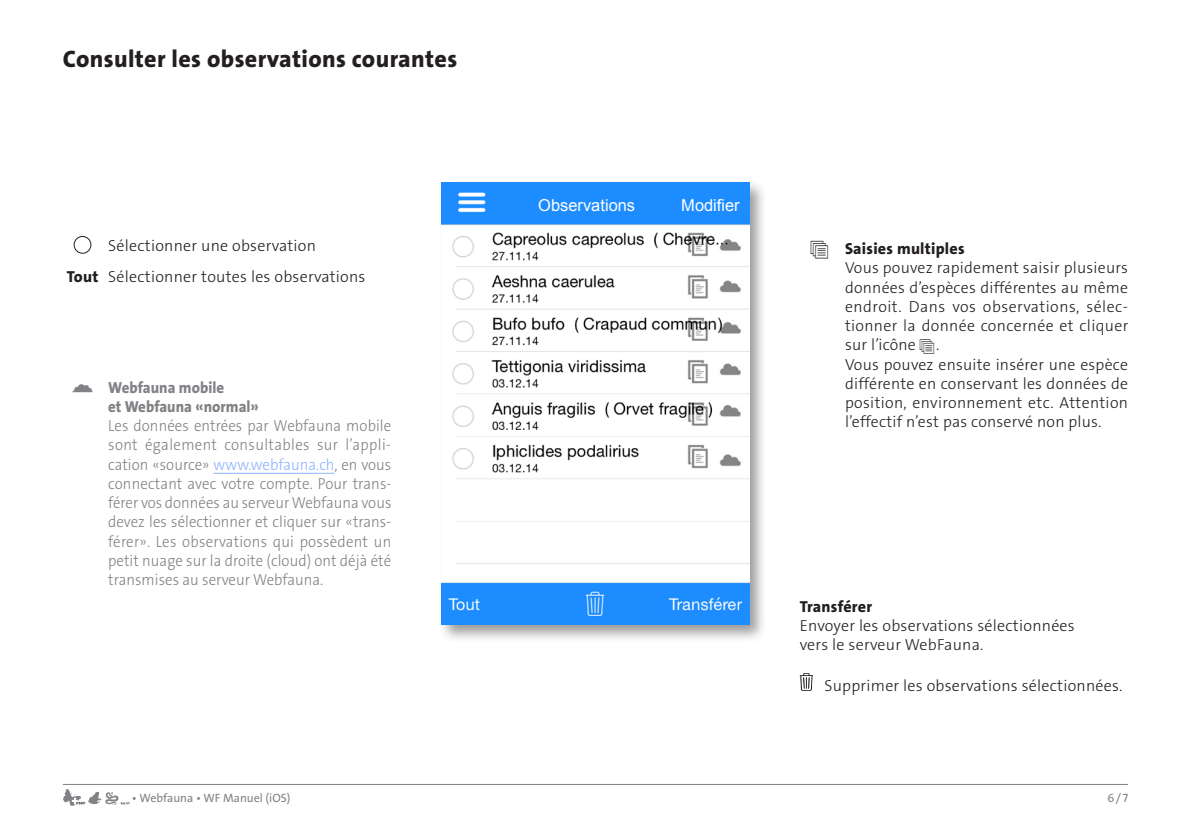
<style>
.page{position:relative;width:1191px;height:840px;background:#fff}
.page>*{position:absolute;margin:0;border:0;box-sizing:border-box;transform-origin:0 0}
.t1{font:800 24px "The Sans Os F";letter-spacing:.015em;color:#231f20}
.t2{font:16.4px "Arial";color:#fff}
.t3{font:300 16px/19.2px "The Sans Os F";letter-spacing:.015em;color:#231f20}
.t4{font:300 16px/19.2px "The Sans Os F";letter-spacing:.005em;color:#808285;text-align:justify;scale:.93 1}
.t5{font:800 16px/19.2px "The Sans Os F";letter-spacing:.005em;color:#808285;scale:.93 1}
.t6{font:800 16px "The Sans Os F";letter-spacing:.015em;color:#231f20}
.t7{font:12px "The Sans Os F";color:#808285}
.s1{font-weight:800}
.s2{color:#8db3ff}
</style>
<div class="page">
<svg style="left:63px;top:789px;width:66px;height:16px"></svg>
<hr style="left:63px;top:783px;width:1065px;height:1px;background:#808285">
<div style="left:438px;top:179px;width:329px;height:463px;background:#231f20;opacity:.45"></div>
<img style="left:442px;top:183px;width:307px;height:441px">
<hr style="left:213px;top:472px;width:121px;height:1px;background:#8db3ff">
<svg style="left:799px;top:673px;width:14px;height:17px"></svg>
<div style="left:74px;top:236px;width:17px;height:17px;border:1px solid #231f20;border-radius:50%"></div>
<h1 class="t1" style="left:63px;top:44px;width:396px">Consulter les observations courantes</h1>
<p class="t3" style="left:67px;top:230px;width:300px;line-height:31.2px;text-align:center">Sélectionner une observation<br><span class="s1">Tout</span> Sélectionner toutes les observations</p>
<p class="t5" style="left:108px;top:377px;width:163px">Webfauna mobile<br>et Webfauna «normal»</p>
<p class="t4" style="left:108px;top:416px;width:306px">Les données entrées par Webfauna mobile sont également consultables sur l’appli&shy;cation «source» <span class="s2">www.webfauna.ch</span>, en vous connectant avec votre compte. Pour trans&shy;férer vos données au serveur Webfauna vous devez les sélectionner et cliquer sur «trans&shy;férer». Les observations qui possèdent un petit nuage sur la droite (cloud) ont déjà été transmises au serveur Webfauna.</p>
<p class="t2" style="left:538px;top:194px;width:98px">Observations</p>
<p class="t2" style="left:681px;top:194px;width:60px">Modifier</p>
<p class="t6" style="left:845px;top:238px;width:121px">Saisies multiples</p>
<p class="t3" style="left:845px;top:258px;width:285px;text-align:justify">Vous pouvez rapidement saisir plusieurs données d’espèces différentes au même endroit. Dans vos observations, sélec&shy;tionner la donnée concernée et cliquer sur l’icône</p>
<p class="t3" style="left:845px;top:335px;width:285px;text-indent:91px">.<br>Vous pouvez ensuite insérer une espèce différente en conservant les données de position, environnement etc. Attention l’effectif n’est pas conservé non plus.</p>
<p class="t6" style="left:799px;top:596px;width:74px">Transférer</p>
<p class="t3" style="left:799px;top:616px;width:277px">Envoyer les observations sélectionnées vers le serveur WebFauna.</p>
<p class="t3" style="left:824px;top:675px;width:299px">Supprimer les observations sélectionnées.</p>
<p class="t7" style="left:132px;top:789px;width:160px">• Webfauna • WF Manuel (iOS)</p>
<p class="t7" style="left:1107px;top:789px;width:22px">6/7</p>
</div>
